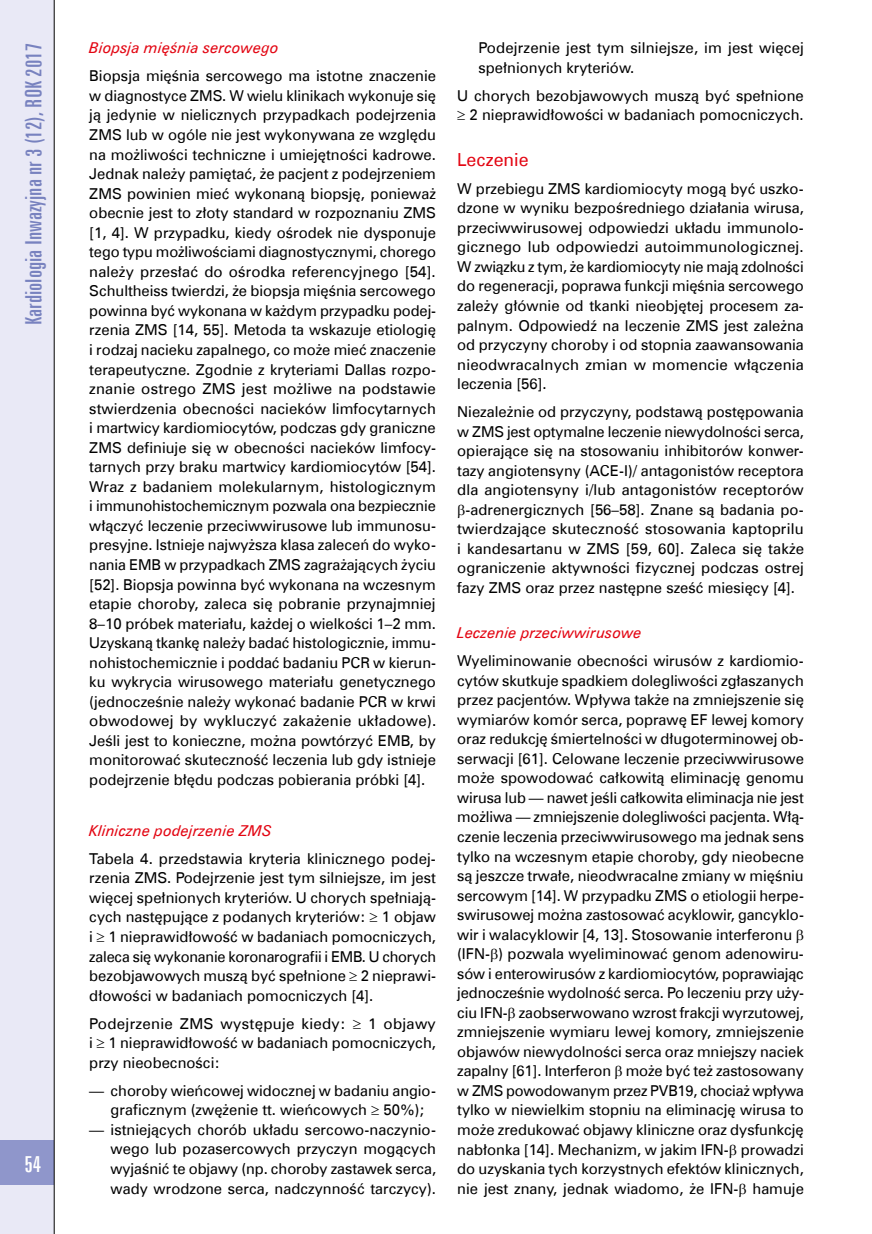
<style>
.page{position:relative;width:872px;height:1234px;background:#fff}
.page>*{position:absolute;margin:0;border:0;box-sizing:border-box;transform-origin:0 0}
.t1{font:22.5px "Zurich X Cn EU";color:#7882bf;scale:1.07 1}
.t2{font:22.5px "Zurich X Cn EU";color:#fff;scale:1.07 1}
.t3{font:18px "Zurich EU";color:#e30613}
.t4{font:15px/19.5px "Zurich EU";color:#000;text-align:justify}
.t5{font:italic 15px "Zurich EU";color:#e30613}
</style>
<div class="page">
<div style="left:0;top:0;width:54px;height:1233px;background:#e9e9f6"></div>
<div style="left:0;top:1140px;width:54px;height:44px;background:#8f96cb"></div>
<hr style="left:54px;top:0;width:1px;height:1233px;background:#000">
<h1 class="t1" style="left:20px;top:325px;width:265px;rotate:-90deg">Kardiologia Inwazyjna nr 3 (12), ROK 2017</h1>
<p class="t5" style="left:89px;top:38px;width:191px">Biopsja mięśnia sercowego</p>
<p class="t4" style="left:89px;top:66px;width:348px">Biopsja mięśnia sercowego ma istotne znaczenie w diagnostyce ZMS. W wielu klinikach wykonuje się ją jedynie w nielicznych przypadkach podejrzenia ZMS lub w ogóle nie jest wykonywana ze względu na możliwości techniczne i umiejętności kadrowe.<br>Jednak należy pamiętać, że pacjent z podejrzeniem ZMS powinien mieć wykonaną biopsję, ponieważ obecnie jest to złoty standard w rozpoznaniu ZMS [1, 4]. W przypadku, kiedy ośrodek nie dysponuje tego typu możliwościami diagnostycznymi, chorego należy przesłać do ośrodka referencyjnego [54].<br>Schultheiss twierdzi, że biopsja mięśnia sercowego powinna być wykonana w każdym przypadku podej&shy;rzenia ZMS [14, 55]. Metoda ta wskazuje etiologię i rodzaj nacieku zapalnego, co może mieć znaczenie terapeutyczne. Zgodnie z kryteriami Dallas rozpo&shy;znanie ostrego ZMS jest możliwe na podstawie stwierdzenia obecności nacieków limfocytarnych i martwicy kardiomiocytów, podczas gdy graniczne ZMS definiuje się w obecności nacieków limfocy&shy;tarnych przy braku martwicy kardiomiocytów [54].<br>Wraz z badaniem molekularnym, histologicznym i immunohistochemicznym pozwala ona bezpiecznie włączyć leczenie przeciwwirusowe lub immunosu&shy;presyjne. Istnieje najwyższa klasa zaleceń do wyko&shy;nania EMB w przypadkach ZMS zagrażających życiu [52]. Biopsja powinna być wykonana na wczesnym etapie choroby, zaleca się pobranie przynajmniej 8–10 próbek materiału, każdej o wielkości 1–2 mm.<br>Uzyskaną tkankę należy badać histologicznie, immu&shy;nohistochemicznie i poddać badaniu PCR w kierun&shy;ku wykrycia wirusowego materiału genetycznego (jednocześnie należy wykonać badanie PCR w krwi obwodowej by wykluczyć zakażenie układowe).<br>Jeśli jest to konieczne, można powtórzyć EMB, by monitorować skuteczność leczenia lub gdy istnieje podejrzenie błędu podczas pobierania próbki [4].</p>
<p class="t5" style="left:89px;top:820px;width:184px">Kliniczne podejrzenie ZMS</p>
<p class="t4" style="left:89px;top:848px;width:348px">Tabela 4. przedstawia kryteria klinicznego podej&shy;rzenia ZMS. Podejrzenie jest tym silniejsze, im jest więcej spełnionych kryteriów. U chorych spełniają&shy;cych następujące z podanych kryteriów: ≥ 1 objaw i ≥ 1 nieprawidłowość w badaniach pomocniczych, zaleca się wykonanie koronarografii i EMB. U chorych bezobjawowych muszą być spełnione ≥ 2 nieprawi&shy;dłowości w badaniach pomocniczych [4].</p>
<p class="t4" style="left:89px;top:1013px;width:348px">Podejrzenie ZMS występuje kiedy: ≥ 1 objawy i ≥ 1 nieprawidłowość w badaniach pomocniczych, przy nieobecności:</p>
<p class="t4" style="left:111px;top:1080px;width:327px;text-indent:-21px">— choroby wieńcowej widocznej w badaniu angio&shy;graficznym (zwężenie tt. wieńcowych ≥ 50%);</p>
<p class="t4" style="left:111px;top:1119px;width:327px;text-indent:-21px">— istniejących chorób układu sercowo-naczynio&shy;wego lub pozasercowych przyczyn mogących wyjaśnić te objawy (np. choroby zastawek serca, wady wrodzone serca, nadczynność tarczycy).</p>
<h1 class="t2" style="left:24px;top:1150px;width:17px">54</h1>
<p class="t4" style="left:478px;top:38px;width:327px">Podejrzenie jest tym silniejsze, im jest więcej spełnionych kryteriów.</p>
<p class="t4" style="left:457px;top:86px;width:348px">U chorych bezobjawowych muszą być spełnione ≥ 2 nieprawidłowości w badaniach pomocniczych.</p>
<p class="t3" style="left:457px;top:148px;width:73px">Leczenie</p>
<p class="t4" style="left:457px;top:178px;width:348px">W przebiegu ZMS kardiomiocyty mogą być uszko&shy;dzone w wyniku bezpośredniego działania wirusa, przeciwwirusowej odpowiedzi układu immunolo&shy;gicznego lub odpowiedzi autoimmunologicznej.<br>W związku z tym, że kardiomiocyty nie mają zdolności do regeneracji, poprawa funkcji mięśnia sercowego zależy głównie od tkanki nieobjętej procesem za&shy;palnym. Odpowiedź na leczenie ZMS jest zależna od przyczyny choroby i od stopnia zaawansowania nieodwracalnych zmian w momencie włączenia leczenia [56].</p>
<p class="t4" style="left:457px;top:402px;width:348px">Niezależnie od przyczyny, podstawą postępowania</p>
<p class="t4" style="left:457px;top:421px;width:348px">w ZMS jest optymalne leczenie niewydolności serca,</p>
<p class="t4" style="left:457px;top:441px;width:348px">opierające się na stosowaniu inhibitorów konwer-</p>
<p class="t4" style="left:457px;top:460px;width:348px">tazy angiotensyny (ACE-I)/ antagonistów receptora</p>
<p class="t4" style="left:457px;top:480px;width:348px">dla angiotensyny i/lub antagonistów receptorów</p>
<p class="t4" style="left:465px;top:499px;width:340px">-adrenergicznych [56–58]. Znane są badania po-</p>
<p class="t4" style="left:457px;top:519px;width:348px">twierdzające skuteczność stosowania kaptoprilu</p>
<p class="t4" style="left:457px;top:538px;width:348px">i kandesartanu w ZMS [59, 60]. Zaleca się także</p>
<p class="t4" style="left:457px;top:558px;width:348px">ograniczenie aktywności fizycznej podczas ostrej</p>
<p class="t4" style="left:457px;top:577px;width:339px">fazy ZMS oraz przez następne sześć miesięcy [4].</p>
<p class="t5" style="left:457px;top:623px;width:186px">Leczenie przeciwwirusowe</p>
<p class="t4" style="left:457px;top:651px;width:348px;text-align:left">Wyeliminowanie obecności wirusów z kardiomio&shy;cytów skutkuje spadkiem dolegliwości zgłaszanych przez pacjentów. Wpływa także na zmniejszenie się wymiarów komór serca, poprawę EF lewej komory oraz redukcję śmiertelności w długoterminowej ob&shy;serwacji [61]. Celowane leczenie przeciwwirusowe może spowodować całkowitą eliminację genomu wirusa lub — nawet jeśli całkowita eliminacja nie jest możliwa — zmniejszenie dolegliwości pacjenta. Włą&shy;czenie leczenia przeciwwirusowego ma jednak sens tylko na wczesnym etapie choroby, gdy nieobecne są jeszcze trwałe, nieodwracalne zmiany w mięśniu sercowym [14]. W przypadku ZMS o etiologii herpe&shy;swirusowej można zastosować acyklowir, gancyklo&shy;wir i walacyklowir [4, 13]. Stosowanie interferonu (IFN- ) pozwala wyeliminować genom adenowiru&shy;sów i enterowirusów z kardiomiocytów, poprawiając jednocześnie wydolność serca. Po leczeniu przy uży&shy;ciu IFN- zaobserwowano wzrost frakcji wyrzutowej, zmniejszenie wymiaru lewej komory, zmniejszenie objawów niewydolności serca oraz mniejszy naciek zapalny [61]. Interferon może być też zastosowany w ZMS powodowanym przez PVB19, chociaż wpływa tylko w niewielkim stopniu na eliminację wirusa to może zredukować objawy kliniczne oraz dysfunkcję nabłonka [14]. Mechanizm, w jakim IFN- prowadzi do uzyskania tych korzystnych efektów klinicznych, nie jest znany, jednak wiadomo, że IFN- hamuje</p>
</div>
